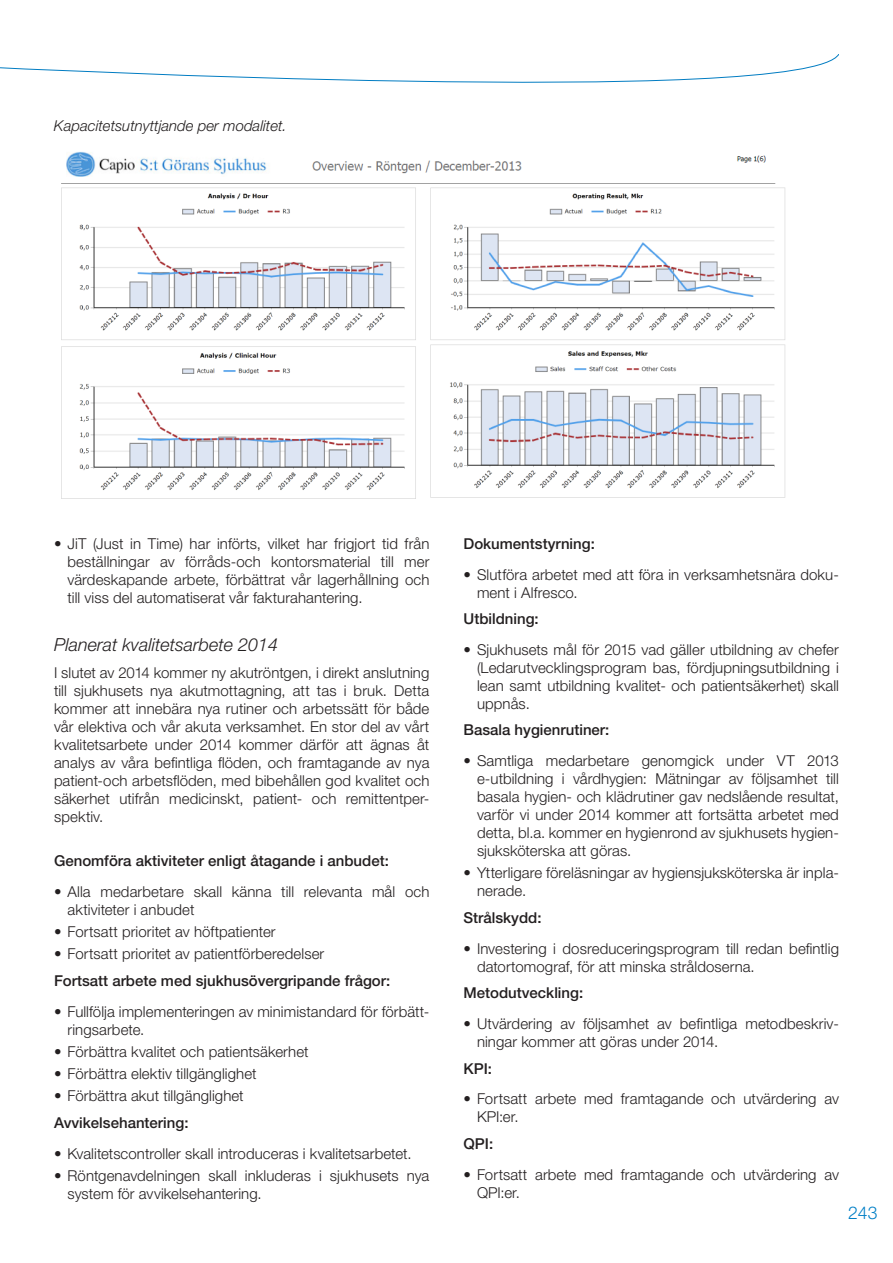
<style>
.page{position:relative;width:893px;height:1263px;background:#fff}
.page>*{position:absolute;margin:0;border:0;box-sizing:border-box;transform-origin:0 0}
.Rubrik_4B{font:italic 300 18px "Helvetica Neue LT";color:#231f20}
.Nedre_rubrik_1{font:300 17.55px "Helvetica Neue LT";color:#007fc6}
.Brödtext{font:300 15px/18px "Helvetica Neue LT";letter-spacing:.005em;color:#231f20}
.Rubrik_5B{font:500 15px "Helvetica Neue LT";color:#231f20}
.Rubrik_5B-2{font:italic 300 15px "Helvetica Neue LT";color:#231f20}
</style>
<div class="page">
<svg style="left:0;top:54px;width:839px;height:28px"></svg>
<img style="left:61px;top:152px;width:725px;height:347px">
<p class="Rubrik_5B-2" style="left:54px;top:117px;width:234px">Kapacitetsutnyttjande per modalitet.</p>
<p class="Brödtext" style="left:68px;top:534px;width:363px;text-align:justify;text-indent:-14px">• JiT (Just in Time) har införts, vilket har frigjort tid från beställningar av förråds-och kontorsmaterial till mer värdeskapande arbete, förbättrat vår lagerhållning och till viss del automatiserat vår fakturahantering.</p>
<p class="Rubrik_4B" style="left:54px;top:634px;width:226px">Planerat kvalitetsarbete 2014</p>
<p class="Brödtext" style="left:54px;top:663px;width:377px;text-align:justify">I slutet av 2014 kommer ny akutröntgen, i direkt anslutning till sjukhusets nya akutmottagning, att tas i bruk. Detta kommer att innebära nya rutiner och arbetssätt för både vår elektiva och vår akuta verksamhet. En stor del av vårt kvalitetsarbete under 2014 kommer därför att ägnas åt analys av våra befintliga flöden, och framtagande av nya patient-och arbetsflöden, med bibehållen god kvalitet och säkerhet utifrån medicinskt, patient- och remittentper&shy;spektiv.</p>
<p class="Rubrik_5B" style="left:54px;top:852px;width:336px">Genomföra aktiviteter enligt åtagande i anbudet:</p>
<p class="Brödtext" style="left:68px;top:882px;width:363px;text-indent:-14px">• Alla medarbetare skall känna till relevanta mål och aktiviteter i anbudet</p>
<p class="Brödtext" style="left:54px;top:922px;width:223px">• Fortsatt prioritet av höftpatienter</p>
<p class="Brödtext" style="left:54px;top:945px;width:272px">• Fortsatt prioritet av patientförberedelser</p>
<p class="Rubrik_5B" style="left:54px;top:972px;width:338px">Fortsatt arbete med sjukhusövergripande frågor:</p>
<p class="Brödtext" style="left:68px;top:1002px;width:363px;text-indent:-14px">• Fullfölja implementeringen av minimistandard för förbätt&shy;ringsarbete.</p>
<p class="Brödtext" style="left:54px;top:1042px;width:256px">• Förbättra kvalitet och patientsäkerhet</p>
<p class="Brödtext" style="left:54px;top:1064px;width:204px">• Förbättra elektiv tillgänglighet</p>
<p class="Brödtext" style="left:54px;top:1087px;width:191px">• Förbättra akut tillgänglighet</p>
<p class="Rubrik_5B" style="left:54px;top:1114px;width:136px">Avvikelsehantering:</p>
<p class="Brödtext" style="left:54px;top:1144px;width:359px">• Kvalitetscontroller skall introduceras i kvalitetsarbetet.</p>
<p class="Brödtext" style="left:68px;top:1166px;width:363px;text-indent:-14px">• Röntgenavdelningen skall inkluderas i sjukhusets nya system för avvikelsehantering.</p>
<p class="Rubrik_5B" style="left:463px;top:535px;width:133px">Dokumentstyrning:</p>
<p class="Brödtext" style="left:477px;top:565px;width:363px;text-indent:-14px">• Slutföra arbetet med att föra in verksamhetsnära doku&shy;ment i Alfresco.</p>
<p class="Rubrik_5B" style="left:463px;top:610px;width:77px">Utbildning:</p>
<p class="Brödtext" style="left:477px;top:640px;width:363px;text-align:justify;text-indent:-14px">• Sjukhusets mål för 2015 vad gäller utbildning av chefer (Ledarutvecklingsprogram bas, fördjupningsutbildning i lean samt utbildning kvalitet- och patientsäkerhet) skall uppnås.</p>
<p class="Rubrik_5B" style="left:463px;top:721px;width:147px">Basala hygienrutiner:</p>
<p class="Brödtext" style="left:477px;top:751px;width:363px;text-align:justify;text-indent:-14px">• Samtliga medarbetare genomgick under VT 2013 e-utbildning i vårdhygien: Mätningar av följsamhet till basala hygien- och klädrutiner gav nedslående resultat, varför vi under 2014 kommer att fortsätta arbetet med detta, bl.a. kommer en hygienrond av sjukhusets hygien&shy;sjuksköterska att göras.</p>
<p class="Brödtext" style="left:477px;top:864px;width:363px;text-indent:-14px">• Ytterligare föreläsningar av hygiensjuksköterska är inpla&shy;nerade.</p>
<p class="Rubrik_5B" style="left:463px;top:909px;width:80px">Strålskydd:</p>
<p class="Brödtext" style="left:477px;top:939px;width:363px;text-indent:-14px">• Investering i dosreduceringsprogram till redan befintlig datortomograf, för att minska stråldoserna.</p>
<p class="Rubrik_5B" style="left:463px;top:984px;width:121px">Metodutveckling:</p>
<p class="Brödtext" style="left:477px;top:1014px;width:363px;text-indent:-14px">• Utvärdering av följsamhet av befintliga metodbeskriv&shy;ningar kommer att göras under 2014.</p>
<p class="Rubrik_5B" style="left:463px;top:1059px;width:30px">KPI:</p>
<p class="Brödtext" style="left:477px;top:1090px;width:363px;text-indent:-14px">• Fortsatt arbete med framtagande och utvärdering av<br>KPI:er.</p>
<p class="Rubrik_5B" style="left:463px;top:1134px;width:31px">QPI:</p>
<p class="Brödtext" style="left:477px;top:1165px;width:363px;text-indent:-14px">• Fortsatt arbete med framtagande och utvärdering av<br>QPI:er.</p>
<p class="Nedre_rubrik_1" style="left:848px;top:1202px;width:31px">243</p>
</div>
